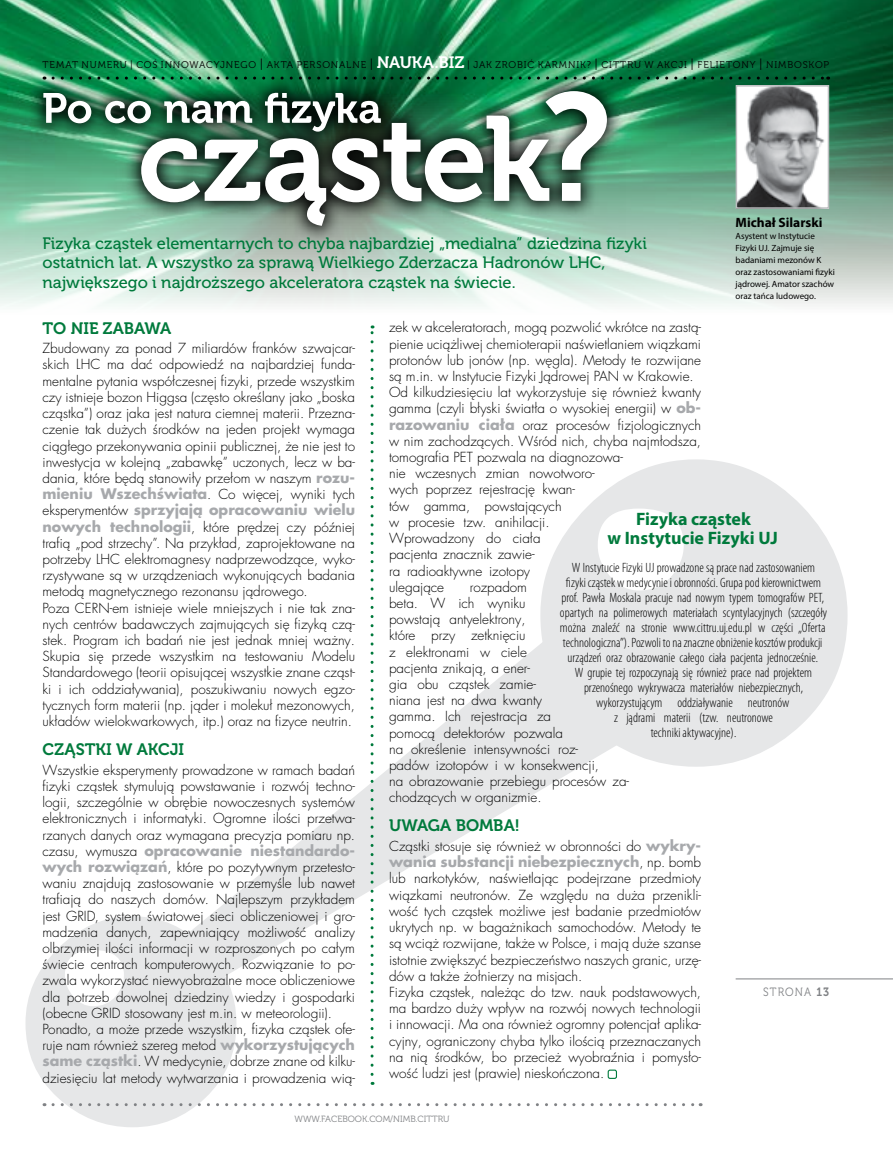
<style>
.page{position:relative;width:893px;height:1170px;background:#fff}
.page>*{position:absolute;margin:0;border:0;box-sizing:border-box;transform-origin:0 0}
.t1{font:700 18px/19.5px "Myriad Pro";color:#007a3c;text-align:center}
.t2{font:16.5px/19.8px "Museo 500";color:#007a3c}
.t3{font:16.5px "Museo 700";letter-spacing:.01em;color:#007a3c}
.t4{font:700 14.25px "Futura LT Pro";color:#a7a9ac}
.t5{font:300 13.5px/16.2px "Futura LT Pro";color:#000}
.t6{font:300 condensed 13.5px/15px "Myriad Pro";color:#000;text-align:center}
.t7{font:700 13.5px "Myriad Pro";color:#000}
.t8{font:12px "Museo 300";letter-spacing:.1em;color:#808285;scale:.9 1}
.t9{font:9.75px "Museo 300";letter-spacing:.085em;color:#000}
.t10{font:9px/12px "Myriad Pro";color:#000}
.t11{font:9px "Museo 300";color:#808285}
.s1{font-size:12px}
.s2{font-family:"Museo 700";font-size:16.5px;color:#fff}
.s3{font-weight:700;font-size:14.25px;color:#a7a9ac}
.s4{font-weight:300;font-size:13.5px;color:#000}
.s5{font-family:"Museo 700"}
</style>
<div class="page">
<svg style="left:210px;top:634px;width:496px;height:377px"></svg>
<svg style="left:540px;top:459px;width:307px;height:307px;fill:#e6e7e8"></svg>
<svg style="left:26px;top:916px;width:210px;height:211px;fill:#e6e7e8"></svg>
<hr style="left:736px;top:978px;width:157px;height:1px;background:#808285">
<svg style="left:53px;top:1103px;width:648px;height:3px"></svg>
<img style="left:0;top:0;width:893px;height:379px">
<svg style="left:626px;top:77px;width:203px;height:3px"></svg>
<svg style="left:371px;top:325px;width:3px;height:749px"></svg>
<div style="left:608px;top:1069px;width:9px;height:9px;border:1px solid #007a3c;border-radius:2px"></div>
<svg style="left:26px;top:73px;width:600px;height:170px;background:#5da581"></svg>
<img style="left:43px;top:91px;width:564px;height:135px">
<img style="left:739px;top:88px;width:87px;height:118px">
<div style="left:736px;top:85px;width:93px;height:124px;border:2px solid #bcbec0"></div>
<p class="t9" style="left:43px;top:59px;width:788px">TEMAT NUMERU | COŚ INNOWACYJNEGO <span class="s1">|</span> AKTA PERSONALNE <span class="s1">|</span> <span class="s2">NAUKA.BIZ</span> | JAK ZROBIĆ KARMNIK? <span class="s1">|</span> CITTRU W AKCJI <span class="s1">|</span> FELIETONY <span class="s1">|</span> NIMBOSKOP</p>
<p class="t2" style="left:43px;top:233px;width:606px">Fizyka cząstek elementarnych to chyba najbardziej „medialna” dziedzina fizyki ostatnich lat. A wszystko za sprawą Wielkiego Zderzacza Hadronów LHC, największego i najdroższego akceleratora cząstek na świecie.</p>
<p class="t7" style="left:736px;top:214px;width:88px">Michał Silarski</p>
<p class="t10" style="left:736px;top:230px;width:101px">Asystent w Instytucie<br>Fizyki UJ. Zajmuje się badaniami mezonów K oraz zastosowaniami fizyki jądrowej. Amator szachów oraz tańca ludowego.</p>
<p class="t3" style="left:43px;top:319px;width:39px">TO NIE</p>
<p class="t3" style="left:103px;top:319px;width:13px">ZABAWA</p>
<p class="t5" style="left:43px;top:340px;width:314px;text-align:justify">Zbudowany za ponad 7 miliardów franków szwajcar&shy;skich LHC ma dać odpowiedź na najbardziej funda&shy;mentalne pytania współczesnej fizyki, przede wszystkim czy istnieje bozon Higgsa (często określany jako „boska cząstka”) oraz jaka jest natura ciemnej materii. Przezna&shy;czenie tak dużych środków na jeden projekt wymaga ciągłego przekonywania opinii publicznej, że nie jest to inwestycja w kolejną „zabawkę” uczonych, lecz w ba&shy;dania, które będą stanowiły przełom w naszym <span class="s3">rozu&shy;mieniu Wszechświata</span>. Co więcej, wyniki tych</p>
<p class="t4" style="left:43px;top:499px;width:314px"><span class="s4">eksperymentów</span> sprzyjają opracowaniu wielu</p>
<p class="t5" style="left:43px;top:518px;width:314px"><span class="s3">nowych technologii</span>, które prędzej czy później trafią „pod strzechy”. Na przykład, zaprojektowane na potrzeby LHC elektromagnesy nadprzewodzące, wyko&shy;rzystywane są w urządzeniach wykonujących badania metodą magnetycznego rezonansu jądrowego.<br>Poza CERN-em istnieje wiele mniejszych i nie tak zna&shy;nych centrów badawczych zajmujących się fizyką czą&shy;stek. Program ich badań nie jest jednak mniej ważny.<br>Skupia się przede wszystkim na testowaniu Modelu Standardowego (teorii opisującej wszystkie znane cząst&shy;ki i ich oddziaływania), poszukiwaniu nowych egzo&shy;tycznych form materii (np. jąder i molekuł mezonowych, układów wielokwarkowych, itp.) oraz na fizyce neutrin.</p>
<p class="t3" style="left:43px;top:740px;width:43px">CZĄSTKI</p>
<p class="t3" style="left:116px;top:740px;width:11px">WAKCJI</p>
<p class="t5" style="left:43px;top:761px;width:314px;text-align:justify">Wszystkie eksperymenty prowadzone w ramach badań fizyki cząstek stymulują powstawanie i rozwój techno&shy;logii, szczególnie w obrębie nowoczesnych systemów elektronicznych i informatyki. Ogromne ilości przetwa&shy;rzanych danych oraz wymagana precyzja pomiaru np.</p>
<p class="t4" style="left:43px;top:839px;width:314px"><span class="s4">czasu, wymusza</span> opracowanie niestandardo-</p>
<p class="t5" style="left:43px;top:859px;width:314px"><span class="s3">wych rozwiązań</span>, które po pozytywnym przetesto&shy;waniu znajdują zastosowanie w przemyśle lub nawet trafiają do naszych domów. Najlepszym przykładem jest GRID, system światowej sieci obliczeniowej i gro&shy;madzenia danych, zapewniający możliwość analizy olbrzymiej ilości informacji w rozproszonych po całym świecie centrach komputerowych. Rozwiązanie to po&shy;zwala wykorzystać niewyobrażalne moce obliczeniowe dla potrzeb dowolnej dziedziny wiedzy i gospodarki (obecne GRID stosowany jest m.in. w meteorologii).<br>Ponadto, a może przede wszystkim, fizyka cząstek ofe&shy;ruje nam również szereg metod <span class="s3">wykorzystujących same cząstki</span>. W medycynie, dobrze znane od kilku&shy;dziesięciu lat metody wytwarzania i prowadzenia wią-</p>
<p class="t5" style="left:389px;top:319px;width:314px">zek w akceleratorach, mogą pozwolić wkrótce na zastą&shy;pienie uciążliwej chemioterapii naświetlaniem wiązkami protonów lub jonów (np. węgla). Metody te rozwijane są m.in. w Instytucie Fizyki Jądrowej PAN w Krakowie.<br>Od kilkudziesięciu lat wykorzystuje się również kwanty gamma (czyli błyski światła o wysokiej energii) w <span class="s3">ob&shy;razowaniu ciała</span> oraz procesów fizjologicznych w nim zachodzących. Wśród nich, chyba najmłodsza, tomografia PET pozwala na diagnozowa-<br>nie wczesnych zmian nowotworo-<br>wych poprzez rejestrację kwan-<br>tów gamma, powstających<br>w procesie tzw. anihilacji.<br>Wprowadzony do ciała<br>pacjenta znacznik zawie-<br>ra radioaktywne izotopy<br>ulegające</p>
<h1 class="t1" style="left:607px;top:508px;width:172px">Fizyka cząstek<br>w Instytucie Fizyki UJ</h1>
<p class="t6" style="left:560px;top:560px;width:269px">W Instytucie Fizyki UJ prowadzone są prace nad zastosowaniem<br>fizyki cząstek w medycynie iobronności. Grupa pod kierownictwem prof. Pawła Moskala pracuje nad nowym typem tomografów PET, opartych na polimerowych materiałach scyntylacyjnych (szczegóły można znaleźć na stronie www.cittru.uj.edu.pl w części „Oferta technologiczna”). Pozwoli to na znaczne obniżenie kosztów produkcji urządzeń oraz obrazowanie całego ciała pacjenta jednocześnie.<br>W grupie tej rozpoczynają się również prace nad projektem przenośnego wykrywacza materiałów niebezpiecznych, wykorzystującym oddziaływanie neutronów<br>z jądrami materii (tzw. neutronowe<br>techniki aktywacyjne).</p>
<p class="t5" style="left:389px;top:578px;width:242px;text-indent:81px">rozpadom<br>beta. W ich wyniku<br>powstają antyelektrony,<br>które przy zetknięciu<br>z elektronami w ciele<br>pacjenta znikają, a ener-<br>gia obu cząstek zamie-<br>niana jest na dwa kwanty<br>gamma. Ich rejestracja za<br>pomocą detektorów pozwala<br>na określenie intensywności roz-<br>padów izotopów i w konsekwencji,<br>na obrazowanie przebiegu procesów za&shy;chodzących w organizmie.</p>
<p class="t3" style="left:389px;top:816px;width:26px">UWAGA</p>
<p class="t3" style="left:456px;top:816px;width:13px">BOMBA</p>
<p class="t3" style="left:514px;top:816px;width:7px">!</p>
<p class="t5" style="left:389px;top:838px;width:313px">Cząstki stosuje się również w obronności do <span class="s3">wykry-</span></p>
<p class="t4" style="left:389px;top:850px;width:314px">wania substancji niebezpiecznych<span class="s4">, np. bomb</span></p>
<p class="t5" style="left:389px;top:870px;width:314px">lub narkotyków, naświetlając podejrzane przedmioty wiązkami neutronów. Ze względu na duża przenikli&shy;wość tych cząstek możliwe jest badanie przedmiotów ukrytych np. w bagażnikach samochodów. Metody te są wciąż rozwijane, także w Polsce, i mają duże szanse istotnie zwiększyć bezpieczeństwo naszych granic, urzę&shy;dów a także żołnierzy na misjach.<br>Fizyka cząstek, należąc do tzw. nauk podstawowych, ma bardzo duży wpływ na rozwój nowych technologii i innowacji. Ma ona również ogromny potencjał aplika&shy;cyjny, ograniczony chyba tylko ilością przeznaczanych na nią środków, bo przecież wyobraźnia i pomysło&shy;wość ludzi jest (prawie) nieskończona.</p>
<p class="t8" style="left:763px;top:985px;width:75px">STRONA <span class="s5">13</span></p>
<p class="t11" style="left:295px;top:1113px;width:156px">WWW.FACEBOOK.COM/NIMB.CITTRU</p>
</div>
